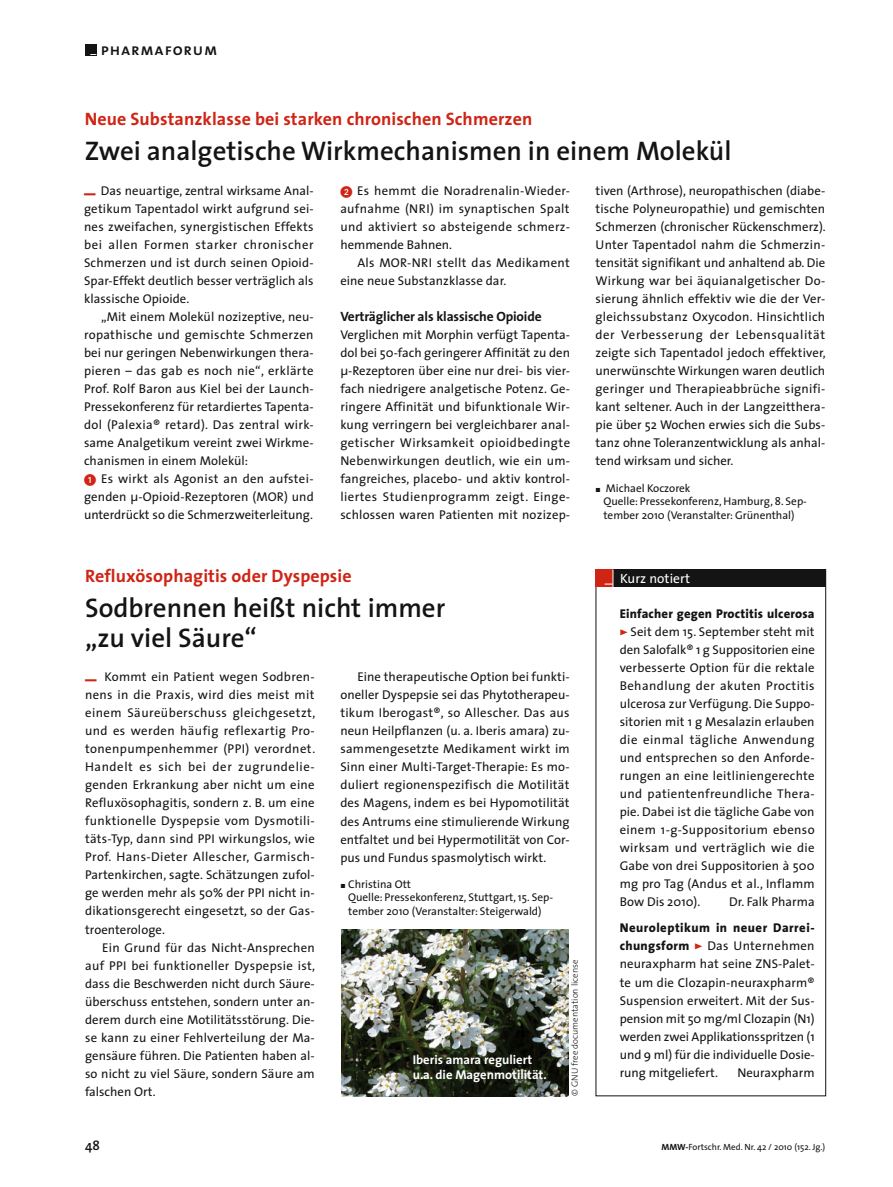
<style>
.page{position:relative;width:893px;height:1187px;background:#fff}
.page>*{position:absolute;margin:0;border:0;box-sizing:border-box;transform-origin:0 0}
.t1{font:600 27px/30px "The Sans";color:#131413}
.t2{font:700 18px "The Sans";letter-spacing:.005em;color:#d02415}
.t3{font:16.5px "The Sans Semi Bold Caps";letter-spacing:.05em;color:#131413}
.t4{font:700 13.5px "The Sans";letter-spacing:-.01em;color:#131413}
.t5{font:13.5px "The Sans";letter-spacing:.005em;color:#fff;scale:1.2 1}
.t6{font:600 13.5px "The Sans";color:#131413}
.t7{font:12.75px/18px "The Sans";letter-spacing:.005em;color:#131413;text-align:justify}
.t8{font:700 12.75px/15px "The Sans";color:#fff}
.t9{font:11.25px/13.5px "The Sans";color:#131413}
.t10{font:9px "The Sans";color:#131413}
.t11{font:300 9px "The Sans";color:#131413}
.s1{font-weight:900;color:#d02415}
.s2{font-family:"The Sans Expert";font-size:6px}
.s3{font-weight:800}
.s4{font-family:"The Sans Extra Bold Expert";color:#d02415}
.s5{font-weight:700}
</style>
<div class="page">
<div style="left:85px;top:44px;width:12px;height:12px;background:#131413"></div>
<div style="left:595px;top:569px;width:231px;height:527px;border:1px solid #131413"></div>
<div style="left:596px;top:569px;width:17px;height:17px;background:#d02415"></div>
<div style="left:613px;top:569px;width:212px;height:17px;background:#131413"></div>
<svg style="left:612px;top:569px;width:1px;height:18px"></svg>
<img style="left:341px;top:929px;width:227px;height:167px">
<p class="t3" style="left:91px;top:40px;width:128px"><sub>–</sub> pharmaforum</p>
<h2 class="t2" style="left:85px;top:111px;width:449px">Neue Substanzklasse bei starken chronischen Schmerzen</h2>
<h1 class="t1" style="left:85px;top:138px;width:648px">Zwei analgetische Wirkmechanismen in einem Molekül</h1>
<p class="t7" style="left:84px;top:183px;width:231px"><span class="s1">–</span> Das neuartige, zentral wirksame Anal&shy;getikum Tapentadol wirkt aufgrund sei&shy;nes zweifachen, synergistischen Effekts bei allen Formen starker chronischer Schmerzen und ist durch seinen Opioid-Spar-Effekt deutlich besser verträglich als klassische Opioide.</p>
<p class="t7" style="left:84px;top:309px;width:231px;text-indent:17px">„Mit einem Molekül nozizeptive, neu&shy;ropathische und gemischte Schmerzen bei nur geringen Nebenwirkungen thera&shy;pieren – das gab es noch nie“, erklärte Prof. Rolf Baron aus Kiel bei der Launch-Pressekonferenz für retardiertes Tapenta&shy;dol (Palexia® retard). Das zentral wirk&shy;same Analgetikum vereint zwei Wirkme&shy;chanismen in einem Molekül:</p>
<p class="t7" style="left:84px;top:471px;width:231px;text-indent:17px">Es wirkt als Agonist an den aufstei&shy;genden μ-Opioid-Rezeptoren (MOR) und unterdrückt so die Schmerzweiterleitung.</p>
<p class="t7" style="left:595px;top:183px;width:232px">tiven (Arthrose), neuropathischen (diabe&shy;tische Polyneuropathie) und gemischten Schmerzen (chronischer Rückenschmerz).<br>Unter Tapentadol nahm die Schmerzin&shy;tensität signifikant und anhaltend ab. Die Wirkung war bei äquianalgetischer Do&shy;sierung ähnlich effektiv wie die der Ver&shy;gleichssubstanz Oxycodon. Hinsichtlich der Verbesserung der Lebensqualität zeigte sich Tapentadol jedoch effektiver, unerwünschte Wirkungen waren deutlich geringer und Therapieabbrüche signifi&shy;kant seltener. Auch in der Langzeitthera&shy;pie über 52 Wochen erwies sich die Subs&shy;tanz ohne Toleranzentwicklung als anhal&shy;tend wirksam und sicher.</p>
<p class="t9" style="left:603px;top:482px;width:205px;text-indent:-8px"><span class="s2">ó</span> Michael Koczorek<br>Quelle: Pressekonferenz, Hamburg, 8. Sep&shy;tember 2010 (Veranstalter: Grünenthal)</p>
<p class="t7" style="left:340px;top:183px;width:231px;text-indent:17px">Es hemmt die Noradrenalin-Wieder&shy;aufnahme (NRI) im synaptischen Spalt und aktiviert so absteigende schmerz&shy;hemmende Bahnen.</p>
<p class="t7" style="left:340px;top:255px;width:231px;text-indent:17px">Als MOR-NRI stellt das Medikament eine neue Substanzklasse dar.</p>
<p class="t4" style="left:340px;top:311px;width:203px">Verträglicher als klassische Opioide</p>
<p class="t7" style="left:340px;top:327px;width:231px">Verglichen mit Morphin verfügt Tapenta&shy;dol bei 50-fach geringerer Affinität zu den μ-Rezeptoren über eine nur drei- bis vier&shy;fach niedrigere analgetische Potenz. Ge&shy;ringere Affinität und bifunktionale Wir&shy;kung verringern bei vergleichbarer anal&shy;getischer Wirksamkeit opioidbedingte Nebenwirkungen deutlich, wie ein um&shy;fangreiches, placebo- und aktiv kontrol&shy;liertes Studienprogramm zeigt. Einge&shy;schlossen waren Patienten mit nozizep-</p>
<h2 class="t2" style="left:85px;top:568px;width:268px">Refluxösophagitis oder Dyspepsie</h2>
<h1 class="t1" style="left:85px;top:595px;width:362px">Sodbrennen heißt nicht immer „zu viel Säure“</h1>
<p class="t7" style="left:85px;top:669px;width:232px"><span class="s1">–</span> Kommt ein Patient wegen Sodbren&shy;nens in die Praxis, wird dies meist mit einem Säureüberschuss gleichgesetzt, und es werden häufig reflexartig Pro&shy;tonenpumpenhemmer (PPI) verordnet.<br>Handelt es sich bei der zugrundelie&shy;genden Erkrankung aber nicht um eine Refluxösophagitis, sondern z. B. um eine funktionelle Dyspepsie vom Dysmotili&shy;täts-Typ, dann sind PPI wirkungslos, wie Prof. Hans-Dieter Allescher, Garmisch-Partenkirchen, sagte. Schätzungen zufol&shy;ge werden mehr als 50% der PPI nicht in&shy;dikationsgerecht eingesetzt, so der Gas&shy;troenterologe.</p>
<p class="t7" style="left:85px;top:939px;width:231px;text-indent:17px">Ein Grund für das Nicht-Ansprechen auf PPI bei funktioneller Dyspepsie ist, dass die Beschwerden nicht durch Säure&shy;überschuss entstehen, sondern unter an&shy;derem durch eine Motilitätsstörung. Die&shy;se kann zu einer Fehlverteilung der Ma&shy;gensäure führen. Die Patienten haben al&shy;so nicht zu viel Säure, sondern Säure am falschen Ort.</p>
<p class="t7" style="left:340px;top:669px;width:231px;text-indent:17px">Eine therapeutische Option bei funkti&shy;oneller Dyspepsie sei das Phytotherapeu&shy;tikum Iberogast®, so Allescher. Das aus neun Heilpflanzen (u. a. Iberis amara) zu&shy;sammengesetzte Medikament wirkt im Sinn einer Multi-Target-Therapie: Es mo&shy;duliert regionenspezifisch die Motilität des Magens, indem es bei Hypomotilität des Antrums eine stimulierende Wirkung entfaltet und bei Hypermotilität von Cor&shy;pus und Fundus spasmolytisch wirkt.</p>
<p class="t9" style="left:348px;top:878px;width:206px;text-indent:-8px"><span class="s2">ó</span> Christina Ott<br>Quelle: Pressekonferenz, Stuttgart, 15. Sep&shy;tember 2010 (Veranstalter: Steigerwald)</p>
<p class="t11" style="left:571px;top:1095px;width:137px;rotate:-90deg">© GNU free documentation license</p>
<p class="t8" style="left:413px;top:1053px;width:135px">Iberis amara reguliert u.a. die Magenmotilität.</p>
<p class="t5" style="left:605px;top:573px;width:73px">– Kurz notiert</p>
<p class="t7" style="left:619px;top:605px;width:196px"><span class="s3">Einfacher gegen Proctitis ulcerosa </span><span class="s4">ÿ</span> Seit dem 15. September steht mit den Salofalk® 1 g Suppositorien eine verbesserte Option für die rektale Behandlung der akuten Proctitis ulcerosa zur Verfügung. Die Suppo&shy;sitorien mit 1 g Mesalazin erlauben die einmal tägliche Anwendung und entsprechen so den Anforde&shy;rungen an eine leitliniengerechte und patientenfreundliche Thera&shy;pie. Dabei ist die tägliche Gabe von einem 1-g-Suppositorium ebenso wirksam und verträglich wie die Gabe von drei Suppositorien à 500 mg pro Tag (Andus et al., Inflamm Bow Dis 2010).</p>
<p class="t7" style="left:729px;top:893px;width:87px">Dr. Falk Pharma</p>
<p class="t7" style="left:619px;top:920px;width:196px"><span class="s3">Neuroleptikum in neuer Darrei&shy;chungsform</span> <span class="s4">ÿ</span> Das Unternehmen neuraxpharm hat seine ZNS-Palet&shy;te um die Clozapin-neuraxpharm® Suspension erweitert. Mit der Sus&shy;pension mit 50 mg/ml Clozapin (N1) werden zwei Applikationsspritzen (1 und 9 ml) für die individuelle Dosie&shy;rung mitgeliefert.</p>
<p class="t7" style="left:737px;top:1064px;width:79px">Neuraxpharm</p>
<p class="t6" style="left:85px;top:1139px;width:16px">48</p>
<p class="t10" style="left:661px;top:1143px;width:165px"><span class="s5">MMW-</span>Fortschr. Med. Nr. 42 / 2010 (152. Jg.)</p>
</div>
